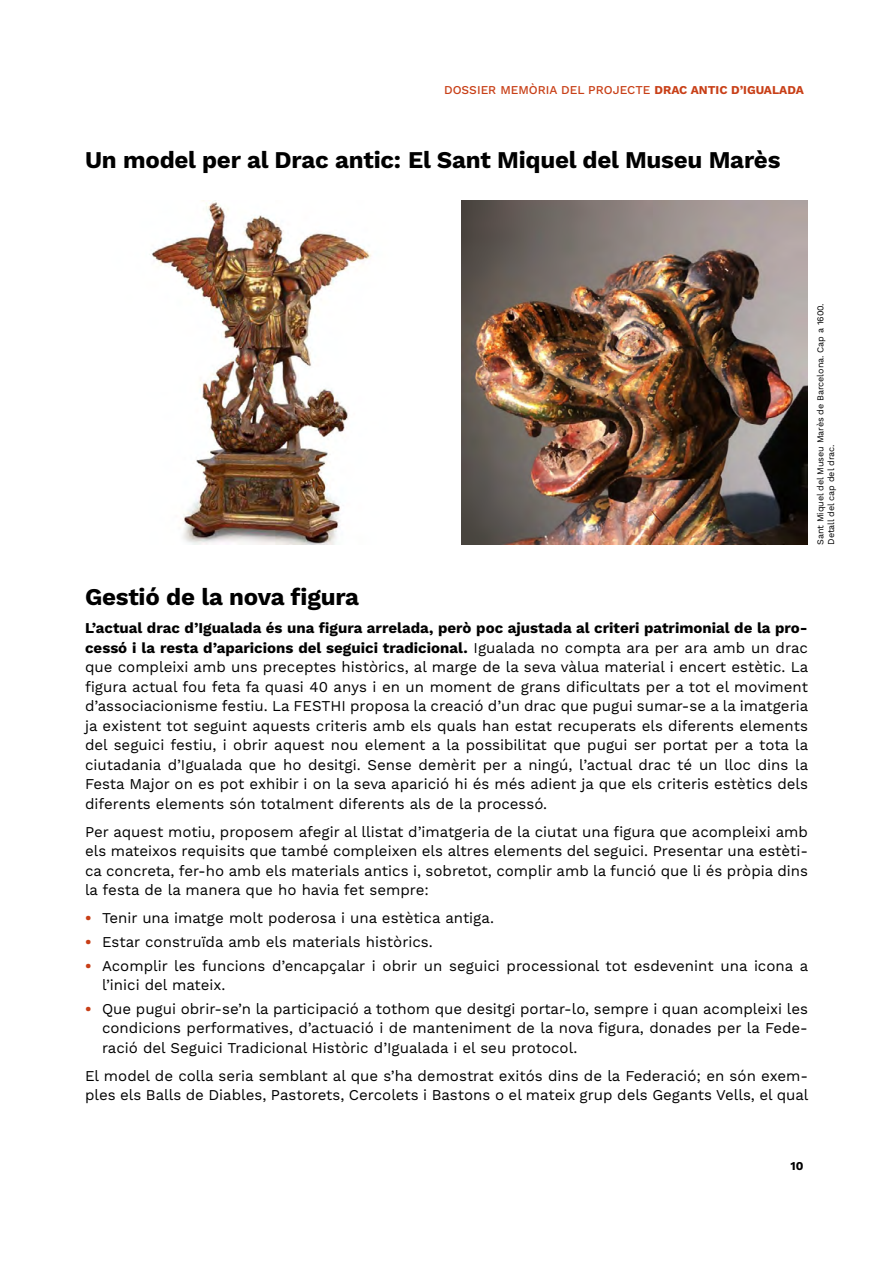
<style>
.page{position:relative;width:893px;height:1263px;background:#fff}
.page>*{position:absolute;margin:0;border:0;box-sizing:border-box;transform-origin:0 0}
.t1{font:700 24px "Work Sans";letter-spacing:-.01em;color:#000}
.t2{font:15px/19.5px "Work Sans";color:#000;text-align:justify}
.t3{font:500 12px "Work Sans";color:#c83f17}
.t4{font:700 12px "Work Sans";color:#000}
.t5{font:9px/10.8px "Work Sans";letter-spacing:-.01em;color:#000}
.s1{font-weight:700}
.s2{font-weight:700;color:#c83f17}
</style>
<div class="page">
<img style="left:461px;top:201px;width:347px;height:344px">
<img style="left:149px;top:202px;width:222px;height:343px">
<p class="t3" style="left:444px;top:83px;width:361px">DOSSIER MEMÒRIA DEL PROJECTE <span class="s1">DRAC ANTIC D’IGUALADA</span></p>
<h1 class="t1" style="left:85px;top:146px;width:697px">Un model per al Drac antic: El Sant Miquel del Museu Marès</h1>
<p class="t5" style="left:815px;top:545px;width:243px;rotate:-90deg">Sant Miquel del Museu Marès de Barcelona. Cap a 1600.<br>Detall del cap del drac.</p>
<h1 class="t1" style="left:85px;top:583px;width:276px">Gestió de la nova figura</h1>
<p class="t2" style="left:85px;top:619px;width:725px"><span class="s1">L’actual drac d’Igualada és una figura arrelada, però poc ajustada al criteri patrimonial de la pro&shy;cessó i la resta d’aparicions del seguici tradicional.</span> Igualada no compta ara per ara amb un drac que compleixi amb uns preceptes històrics, al marge de la seva vàlua material i encert estètic. La figura actual fou feta fa quasi 40 anys i en un moment de grans dificultats per a tot el moviment d’associacionisme festiu. La FESTHI proposa la creació d’un drac que pugui sumar-se a la imatgeria ja existent tot seguint aquests criteris amb els quals han estat recuperats els diferents elements del seguici festiu, i obrir aquest nou element a la possibilitat que pugui ser portat per a tota la ciutadania d’Igualada que ho desitgi. Sense demèrit per a ningú, l’actual drac té un lloc dins la Festa Major on es pot exhibir i on la seva aparició hi és més adient ja que els criteris estètics dels diferents elements són totalment diferents als de la processó.</p>
<p class="t2" style="left:85px;top:822px;width:724px">Per aquest motiu, proposem afegir al llistat d’imatgeria de la ciutat una figura que acompleixi amb els mateixos requisits que també compleixen els altres elements del seguici. Presentar una estèti&shy;ca concreta, fer-ho amb els materials antics i, sobretot, complir amb la funció que li és pròpia dins la festa de la manera que ho havia fet sempre:</p>
<p class="t2" style="left:85px;top:909px;width:410px"><span class="s2">•</span> Tenir una imatge molt poderosa i una estètica antiga.</p>
<p class="t2" style="left:85px;top:933px;width:349px"><span class="s2">•</span> Estar construïda amb els materials històrics.</p>
<p class="t2" style="left:102px;top:956px;width:708px;text-indent:-17px"><span class="s2">•</span> Acomplir les funcions d’encapçalar i obrir un seguici processional tot esdevenint una icona a l’inici del mateix.</p>
<p class="t2" style="left:102px;top:1000px;width:707px;text-indent:-17px"><span class="s2">•</span> Que pugui obrir-se’n la participació a tothom que desitgi portar-lo, sempre i quan acompleixi les condicions performatives, d’actuació i de manteniment de la nova figura, donades per la Fede&shy;ració del Seguici Tradicional Històric d’Igualada i el seu protocol.</p>
<p class="t2" style="left:85px;top:1067px;width:725px">El model de colla seria semblant al que s’ha demostrat exitós dins de la Federació; en són exem&shy;ples els Balls de Diables, Pastorets, Cercolets i Bastons o el mateix grup dels Gegants Vells, el qual</p>
<p class="t4" style="left:791px;top:1159px;width:14px">10</p>
</div>
